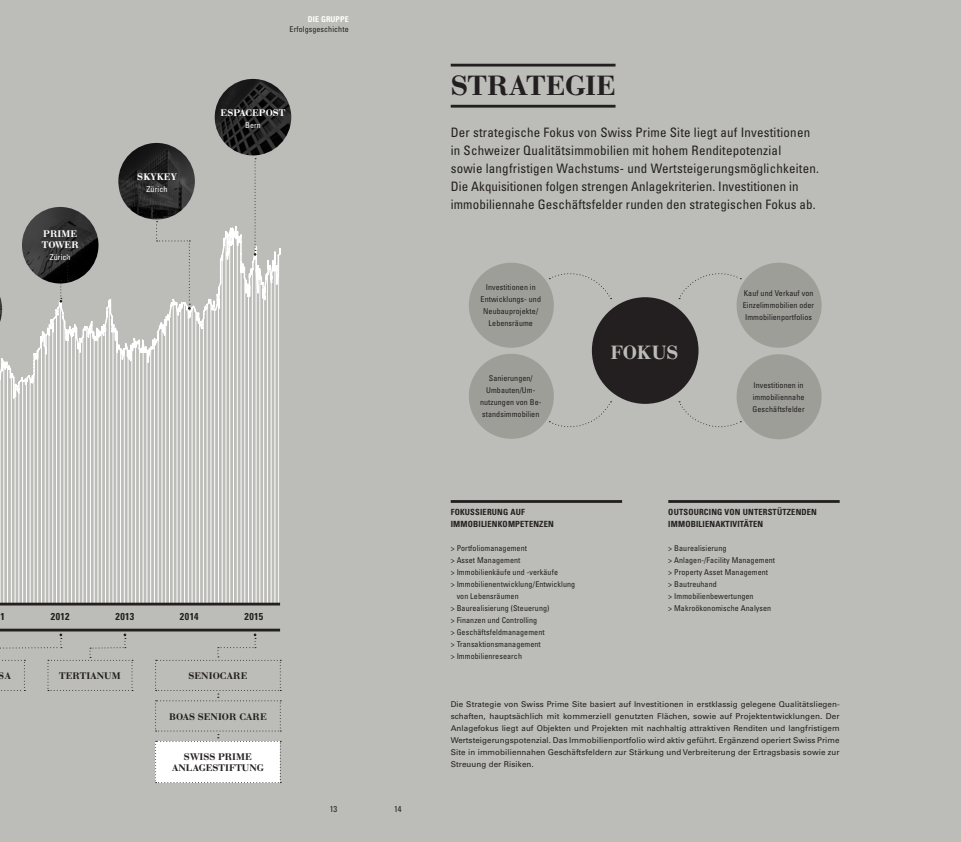
<style>
.page{position:relative;width:961px;height:842px;background:#fff}
.page>*{position:absolute;margin:0;border:0;box-sizing:border-box;transform-origin:0 0}
.t1{font:29px "Bauer Bod Dem Bol";color:#231f20}
.t2{font:20px "Bauer Bod Dem Bol";letter-spacing:.005em;color:#bcbdb8}
.t3{font:condensed 13px/18px "Univers LT Std";letter-spacing:.015em;color:#231f20}
.t4{font:10px/11px "Bauer Bod Dem Bol";letter-spacing:.01em;color:#231f20;text-align:center}
.t5{font:10px/11px "Bauer Bod Dem Bol";letter-spacing:.01em;color:#fff}
.t6{font:700 condensed 10px "Univers LT Std";letter-spacing:.04em;color:#231f20}
.t7{font:700 condensed 8.5px/12px "Univers LT Std";letter-spacing:.02em;color:#231f20}
.t8{font:condensed 8.5px "Univers LT Std";color:#231f20}
.t9{font:condensed 8px/12px "Univers LT Std";letter-spacing:.01em;color:#231f20}
.t10{font:8px/12px "Univers LT Std";letter-spacing:.01em;color:#231f20;text-align:justify}
.t11{font:condensed 8px "Univers LT Std";letter-spacing:.01em;color:#fff}
.t12{font:700 condensed 8px "Univers LT Std";letter-spacing:.01em;color:#fff}
</style>
<div class="page">
<div style="left:366px;top:0;width:595px;height:842px;background:#bcbdb8"></div>
<div style="left:0;top:0;width:366px;height:842px;background:#bcbdb8"></div>
<svg style="left:0;top:588px;width:279px;height:15px"></svg>
<svg style="left:0;top:226px;width:281px;height:362px"></svg>
<hr style="left:0;top:603px;width:280px;height:2px;background:#231f20">
<svg style="left:156px;top:221px;width:35px;height:89px"></svg>
<svg style="left:254px;top:158px;width:2px;height:98px"></svg>
<hr style="left:0;top:629px;width:280px;height:2px;background:#231f20">
<svg style="left:155px;top:633px;width:126px;height:150px"></svg>
<svg style="left:0;top:633px;width:133px;height:58px"></svg>
<img style="left:22px;top:207px;width:77px;height:76px;border-radius:38px">
<img style="left:0;top:297px;width:2px;height:25px">
<img style="left:118px;top:143px;width:77px;height:76px;border-radius:38px">
<img style="left:215px;top:79px;width:76px;height:76px;border-radius:38px">
<svg style="left:60px;top:250px;width:8px;height:53px"></svg>
<svg style="left:549px;top:273px;width:63px;height:26px"></svg>
<svg style="left:679px;top:273px;width:62px;height:26px"></svg>
<svg style="left:549px;top:401px;width:63px;height:27px"></svg>
<svg style="left:679px;top:401px;width:62px;height:27px"></svg>
<hr style="left:451px;top:500px;width:171px;height:3px;background:#231f20">
<hr style="left:668px;top:500px;width:172px;height:3px;background:#231f20">
<div style="left:592px;top:297px;width:107px;height:107px;background:#231f20;border-radius:50%"></div>
<div style="left:469px;top:263px;width:85px;height:85px;background:#9d9e97;border-radius:50%"></div>
<div style="left:737px;top:263px;width:85px;height:85px;background:#9d9e97;border-radius:50%"></div>
<div style="left:737px;top:354px;width:85px;height:85px;background:#9d9e97;border-radius:50%"></div>
<div style="left:469px;top:354px;width:85px;height:85px;background:#9d9e97;border-radius:50%"></div>
<hr style="left:451px;top:64px;width:164px;height:3px;background:#231f20">
<hr style="left:451px;top:105px;width:164px;height:3px;background:#231f20">
<p class="t12" style="left:308px;top:14px;width:42px">DIE GRUPPE</p>
<p class="t9" style="left:290px;top:23px;width:61px">Erfolgsgeschichte</p>
<p class="t5" style="left:42px;top:229px;width:39px">PRIME<br>TOWER</p>
<p class="t11" style="left:50px;top:252px;width:22px">Zürich</p>
<p class="t5" style="left:137px;top:171px;width:41px">SKYKEY</p>
<p class="t11" style="left:147px;top:184px;width:22px">Zürich</p>
<p class="t5" style="left:221px;top:107px;width:66px">ESPACEPOST</p>
<p class="t11" style="left:245px;top:120px;width:17px">Bern</p>
<p class="t6" style="left:1px;top:611px;width:6px">1</p>
<p class="t6" style="left:51px;top:611px;width:20px">2012</p>
<p class="t6" style="left:115px;top:611px;width:20px">2013</p>
<p class="t6" style="left:180px;top:611px;width:20px">2014</p>
<p class="t6" style="left:244px;top:611px;width:20px">2015</p>
<p class="t4" style="left:-1px;top:670px;width:14px">SA</p>
<p class="t4" style="left:59px;top:670px;width:63px">TERTIANUM</p>
<p class="t4" style="left:188px;top:670px;width:60px">SENIOCARE</p>
<p class="t4" style="left:169px;top:711px;width:99px">BOAS SENIOR CARE</p>
<p class="t4" style="left:172px;top:751px;width:93px">SWISS PRIME<br>ANLAGESTIFTUNG</p>
<p class="t8" style="left:330px;top:804px;width:9px">13</p>
<p class="t8" style="left:394px;top:804px;width:9px">14</p>
<h1 class="t1" style="left:451px;top:68px;width:166px">STRATEGIE</h1>
<p class="t3" style="left:451px;top:123px;width:370px">Der strategische Fokus von Swiss Prime Site liegt auf Investitionen in Schweizer Qualitätsimmobilien mit hohem Renditepotenzial<br>sowie langfristigen Wachstums- und Wertsteigerungsmöglichkeiten.<br>Die Akquisitionen folgen strengen Anlagekriterien. Investitionen in immobiliennahe Geschäftsfelder runden den strategischen Fokus ab.</p>
<p class="t9" style="left:481px;top:281px;width:62px;text-align:center">Investitionen in<br>Entwicklungs- und<br>Neubauprojekte/<br>Lebensräume</p>
<p class="t9" style="left:743px;top:287px;width:73px;text-align:justify">Kauf und Verkauf von Einzelimmobilien oder Immobilienportfolios</p>
<p class="t9" style="left:480px;top:372px;width:62px;text-align:center">Sanierungen/<br>Umbauten/Um&shy;nutzungen von Be&shy;standsimmobilien</p>
<p class="t7" style="left:451px;top:506px;width:105px">FOKUSSIERUNG AUF<br>IMMOBILIENKOMPETENZEN</p>
<p class="t9" style="left:451px;top:542px;width:78px">&gt; Portfoliomanagement</p>
<p class="t9" style="left:451px;top:554px;width:71px">&gt; Asset Management</p>
<p class="t9" style="left:451px;top:566px;width:109px">&gt; Immobilienkäufe und -verkäufe</p>
<p class="t9" style="left:451px;top:578px;width:126px">&gt; Immobilienentwicklung/Entwicklung</p>
<p class="t9" style="left:457px;top:590px;width:64px">von Lebensräumen</p>
<p class="t9" style="left:451px;top:602px;width:100px">&gt; Baurealisierung (Steuerung)</p>
<p class="t9" style="left:451px;top:614px;width:88px">&gt; Finanzen und Controlling</p>
<p class="t9" style="left:451px;top:626px;width:95px">&gt; Geschäftsfeldmanagement</p>
<p class="t9" style="left:451px;top:638px;width:92px">&gt; Transaktionsmanagement</p>
<p class="t9" style="left:451px;top:650px;width:73px">&gt; Immobilienresearch</p>
<h2 class="t2" style="left:610px;top:340px;width:69px">FOKUS</h2>
<p class="t9" style="left:752px;top:379px;width:54px">Investitionen in immobiliennahe<br>Geschäftsfelder</p>
<p class="t7" style="left:668px;top:506px;width:150px">OUTSOURCING VON UNTERSTÜTZENDEN<br>IMMOBILIENAKTIVITÄTEN</p>
<p class="t9" style="left:668px;top:542px;width:108px">&gt; Baurealisierung<br>&gt; Anlagen-/Facility Management &gt; Property Asset Management<br>&gt; Bautreuhand<br>&gt; Immobilienbewertungen<br>&gt; Makroökonomische Analysen</p>
<p class="t10" style="left:451px;top:698px;width:390px">Die Strategie von Swiss Prime Site basiert auf Investitionen in erstklassig gelegene Qualitätsliegen&shy;schaften, hauptsächlich mit kommerziell genutzten Flächen, sowie auf Projektentwicklungen. Der Anlagefokus liegt auf Objekten und Projekten mit nachhaltig attraktiven Renditen und langfristigem Wertsteigerungspotenzial. Das Immobilienportfolio wird aktiv geführt. Ergänzend operiert Swiss Prime Site in immobiliennahen Geschäftsfeldern zur Stärkung und Verbreiterung der Ertragsbasis sowie zur Streuung der Risiken.</p>
</div>
